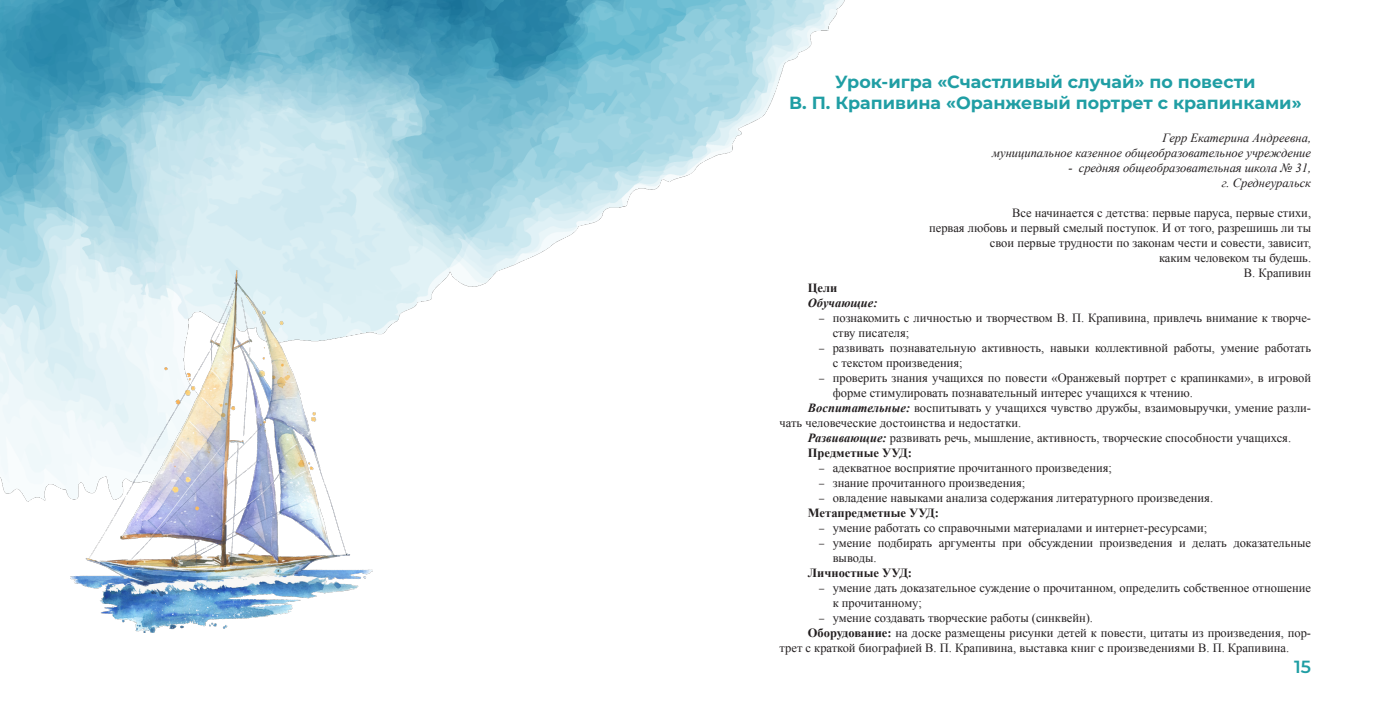
<style>
.page{position:relative;width:1382px;height:727px;background:#fff}
.page>*{position:absolute;margin:0;border:0;box-sizing:border-box;transform-origin:0 0}
.Название_работы{font:700 17.5px/21px "Montserrat";color:#209ea4;text-align:center}
.t1{font:600 17.5px "Montserrat";color:#209ea4}
.Список_линии{font:12.5px/15px "Times New Roman";color:#231f20}
.Текст{font:12.5px/15px "Times New Roman";color:#231f20}
.Автор_откуда{font:italic 12.5px "Times New Roman";color:#231f20}
.Текст-2{font:700 12.5px "Times New Roman";color:#231f20}
.Автор{font:italic 12.5px "Times New Roman";color:#231f20}
.Текст-3{font:italic 700 12.5px "Times New Roman";color:#231f20}
.s1{font-family:"Minion Pro"}
.s2{font-weight:700;font-style:italic}
.s3{font-weight:700}
</style>
<div class="page">
<img style="left:0;top:0;width:845px;height:502px">
<img style="left:71px;top:270px;width:302px;height:362px">
<p class="Название_работы" style="left:789px;top:70px;width:514px">Урок-игра «Счастливый случай» по повести<br>В. П. Крапивина «Оранжевый портрет с крапинками»</p>
<p class="Автор" style="left:1163px;top:129px;width:150px">Герр Екатерина Андреевна,</p>
<p class="Автор_откуда" style="left:992px;top:144px;width:320px">муниципальное казенное общеобразовательное учреждение</p>
<p class="Автор_откуда" style="left:1068px;top:159px;width:244px">- средняя общеобразовательная школа № 31,</p>
<p class="Автор_откуда" style="left:1222px;top:174px;width:91px">г. Среднеуральск</p>
<p class="Текст" style="left:929px;top:204px;width:383px;text-align:right">Все начинается с детства: первые паруса, первые стихи,<br>первая любовь и первый смелый поступок. И от того, разрешишь ли ты свои первые трудности по законам чести и совести, зависит,<br>каким человеком ты будешь.</p>
<p class="Текст" style="left:1244px;top:264px;width:69px">В. Крапивин</p>
<p class="Текст-2" style="left:808px;top:278px;width:31px">Цели</p>
<p class="Текст-3" style="left:808px;top:294px;width:71px">Обучающие:</p>
<p class="Список_линии" style="left:833px;top:309px;width:480px;text-indent:-14px"><span class="s1">–</span> познакомить с личностью и творчеством В. П. Крапивина, привлечь внимание к творче&shy;ству писателя;</p>
<p class="Список_линии" style="left:833px;top:339px;width:480px;text-indent:-14px"><span class="s1">–</span> развивать познавательную активность, навыки коллективной работы, умение работать с текстом произведения;</p>
<p class="Список_линии" style="left:833px;top:369px;width:480px;text-indent:-14px"><span class="s1">–</span> проверить знания учащихся по повести «Оранжевый портрет с крапинками», в игровой форме стимулировать познавательный интерес учащихся к чтению.</p>
<p class="Текст" style="left:780px;top:399px;width:533px;text-indent:28px"><span class="s2">Воспитательные:</span> воспитывать у учащихся чувство дружбы, взаимовыручки, умение разли&shy;чать человеческие достоинства и недостатки.</p>
<p class="Текст" style="left:808px;top:429px;width:485px"><span class="s2">Развивающие:</span> развивать речь, мышление, активность, творческие способности учащихся.</p>
<p class="Текст-2" style="left:808px;top:443px;width:106px">Предметные УУД:</p>
<p class="Список_линии" style="left:819px;top:459px;width:295px"><span class="s1">–</span> адекватное восприятие прочитанного произведения;</p>
<p class="Список_линии" style="left:819px;top:474px;width:208px"><span class="s1">–</span> знание прочитанного произведения;</p>
<p class="Список_линии" style="left:819px;top:489px;width:396px"><span class="s1">–</span> овладение навыками анализа содержания литературного произведения.</p>
<p class="Текст-2" style="left:808px;top:503px;width:133px">Метапредметные УУД:</p>
<p class="Список_линии" style="left:819px;top:519px;width:390px"><span class="s1">–</span> умение работать со справочными материалами и интернет-ресурсами;</p>
<p class="Список_линии" style="left:833px;top:534px;width:480px;text-indent:-14px"><span class="s1">–</span> умение подбирать аргументы при обсуждении произведения и делать доказательные выводы.</p>
<p class="Текст-2" style="left:808px;top:563px;width:106px">Личностные УУД:</p>
<p class="Список_линии" style="left:833px;top:579px;width:480px;text-indent:-14px"><span class="s1">–</span> умение дать доказательное суждение о прочитанном, определить собственное отношение к прочитанному;</p>
<p class="Список_линии" style="left:819px;top:609px;width:276px"><span class="s1">–</span> умение создавать творческие работы (синквейн).</p>
<p class="Текст" style="left:780px;top:624px;width:533px;text-indent:28px"><span class="s3">Оборудование:</span> на доске размещены рисунки детей к повести, цитаты из произведения, пор&shy;трет с краткой биографией В. П. Крапивина, выставка книг с произведениями В. П. Крапивина.</p>
<h1 class="t1" style="left:1294px;top:654px;width:18px">15</h1>
</div>
